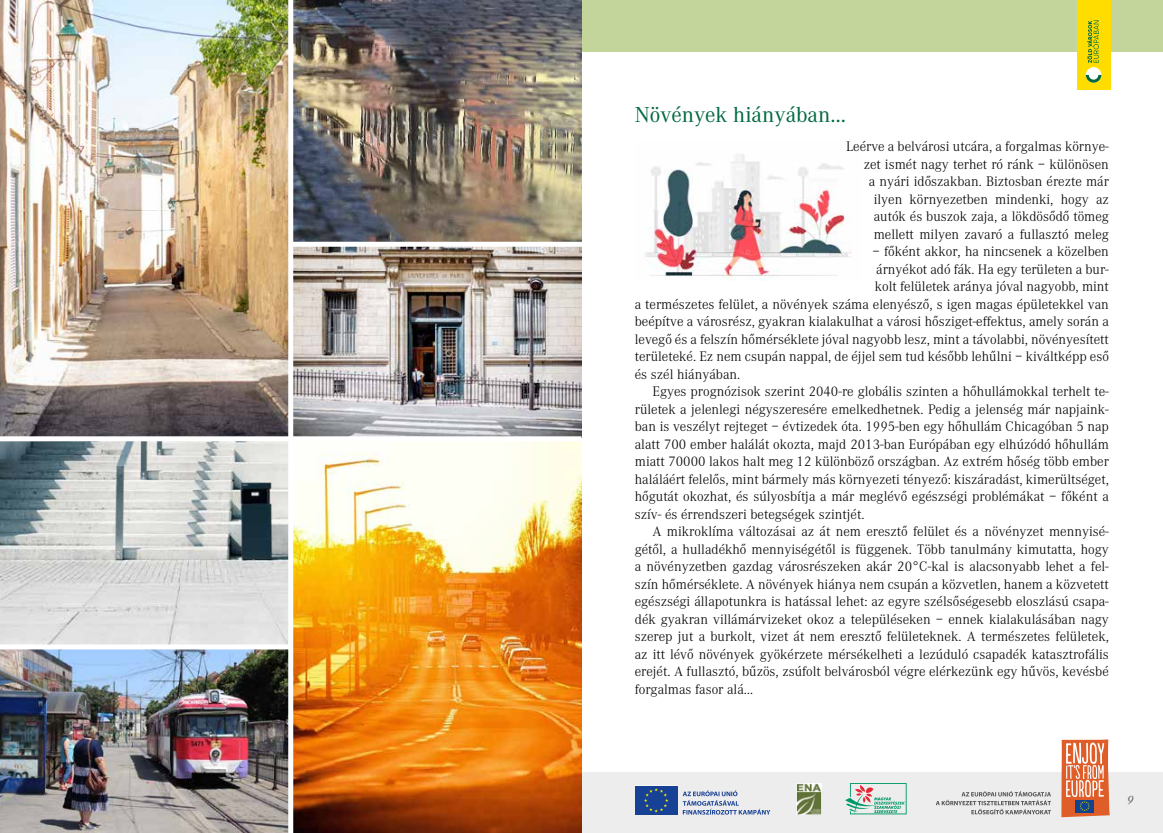
<style>
.page{position:relative;width:1163px;height:833px;background:#fff}
.page>*{position:absolute;margin:0;border:0;box-sizing:border-box;transform-origin:0 0}
.t1{font:22.5px "Corporate Gs Plain";color:#00693f}
.t2{font:14.38px/17.5px "Corporate Light Gs Plain";color:#000;text-align:right}
.t3{font:italic 12.5px "Corporate Gs";color:#646363}
</style>
<div class="page">
<div style="left:0;top:0;width:1162px;height:52px;background:#c3d59a"></div>
<div style="left:1076px;top:0;width:33px;height:90px;background:#fd0"></div>
<svg style="left:1085px;top:67px;width:16px;height:16px"></svg>
<svg style="left:1085px;top:75px;width:16px;height:8px"></svg>
<svg style="left:1087px;top:20px;width:11px;height:43px"></svg>
<div style="left:0;top:772px;width:1162px;height:61px;background:#ededed"></div>
<svg style="left:635px;top:786px;width:135px;height:28px"></svg>
<svg style="left:1061px;top:739px;width:48px;height:78px;background:#d98464"></svg>
<svg style="left:936px;top:791px;width:114px;height:23px"></svg>
<svg style="left:845px;top:783px;width:61px;height:32px"></svg>
<img style="left:645px;top:154px;width:207px;height:127px">
<img style="left:0;top:0;width:288px;height:436px">
<img style="left:0;top:441px;width:288px;height:392px">
<img style="left:293px;top:0;width:288px;height:242px">
<img style="left:293px;top:247px;width:289px;height:586px">
<div style="left:0;top:436px;width:581px;height:5px;background:#fff"></div>
<div style="left:0;top:644px;width:291px;height:5px;background:#fff"></div>
<div style="left:288px;top:0;width:5px;height:833px;background:#fff"></div>
<h1 class="t1" style="left:634px;top:102px;width:212px">Növények hiányában…</h1>
<p class="t2" style="left:846px;top:138px;width:264px">Leérve a belvárosi utcára, a forgalmas környe&shy;zet ismét nagy terhet ró ránk – különösen<br>a nyári idôszakban. Biztosban érezte már ilyen környezetben mindenki, hogy az autók és buszok zaja, a lökdösôdô tömeg mellett milyen zavaró a fullasztó meleg</p>
<p class="t2" style="left:872px;top:243px;width:238px">– fôként akkor, ha nincsenek a közelben</p>
<p class="t2" style="left:876px;top:260px;width:234px">árnyékot adó fák. Ha egy területen a bur-</p>
<p class="t2" style="left:874px;top:278px;width:235px">kolt felületek aránya jóval nagyobb, mint</p>
<p class="t2" style="left:634px;top:295px;width:475px">a természetes felület, a növények száma elenyészô, s igen magas épületekkel van</p>
<p class="t2" style="left:634px;top:313px;width:475px">beépítve a városrész, gyakran kialakulhat a városi hôsziget-effektus, amely során a</p>
<p class="t2" style="left:634px;top:330px;width:475px">levegô és a felszín hômérséklete jóval nagyobb lesz, mint a távolabbi, növényesített</p>
<p class="t2" style="left:634px;top:348px;width:475px">területeké. Ez nem csupán nappal, de éjjel sem tud késôbb lehûlni – kiváltképp esô</p>
<p class="t2" style="left:634px;top:365px;width:107px">és szél hiányában.</p>
<p class="t2" style="left:652px;top:383px;width:458px">Egyes prognózisok szerint 2040-re globális szinten a hôhullámokkal terhelt te-</p>
<p class="t2" style="left:634px;top:400px;width:475px">rületek a jelenlegi négyszeresére emelkedhetnek. Pedig a jelenség már napjaink-</p>
<p class="t2" style="left:634px;top:418px;width:475px">ban is veszélyt rejteget – évtizedek óta. 1995-ben egy hôhullám Chicagóban 5 nap</p>
<p class="t2" style="left:634px;top:435px;width:475px">alatt 700 ember halálát okozta, majd 2013-ban Európában egy elhúzódó hôhullám</p>
<p class="t2" style="left:634px;top:453px;width:475px">miatt 70000 lakos halt meg 12 különbözô országban. Az extrém hôség több ember</p>
<p class="t2" style="left:634px;top:470px;width:475px">haláláért felelôs, mint bármely más környezeti tényezô: kiszáradást, kimerültséget,</p>
<p class="t2" style="left:634px;top:488px;width:475px">hôgutát okozhat, és súlyosbítja a már meglévô egészségi problémákat – fôként a</p>
<p class="t2" style="left:634px;top:505px;width:231px">szív- és érrendszeri betegségek szintjét.</p>
<p class="t2" style="left:652px;top:523px;width:458px">A mikroklíma változásai az át nem eresztô felület és a növényzet mennyisé-</p>
<p class="t2" style="left:634px;top:540px;width:475px">gétôl, a hulladékhô mennyiségétôl is függenek. Több tanulmány kimutatta, hogy</p>
<p class="t2" style="left:634px;top:558px;width:475px">a növényzetben gazdag városrészeken akár 20°C-kal is alacsonyabb lehet a fel-</p>
<p class="t2" style="left:634px;top:575px;width:475px">szín hômérséklete. A növények hiánya nem csupán a közvetlen, hanem a közvetett</p>
<p class="t2" style="left:634px;top:593px;width:475px">egészségi állapotunkra is hatással lehet: az egyre szélsôségesebb eloszlású csapa-</p>
<p class="t2" style="left:634px;top:610px;width:475px">dék gyakran villámárvizeket okoz a településeken – ennek kialakulásában nagy</p>
<p class="t2" style="left:634px;top:628px;width:475px">szerep jut a burkolt, vizet át nem eresztô felületeknek. A természetes felületek,</p>
<p class="t2" style="left:634px;top:645px;width:475px">az itt lévô növények gyökérzete mérsékelheti a lezúduló csapadék katasztrofális</p>
<p class="t2" style="left:634px;top:663px;width:475px">erejét. A fullasztó, bûzös, zsúfolt belvárosból végre elérkezünk egy hûvös, kevésbé</p>
<p class="t2" style="left:634px;top:680px;width:120px">forgalmas fasor alá…</p>
<p class="t3" style="left:1127px;top:792px;width:8px">9</p>
</div>
